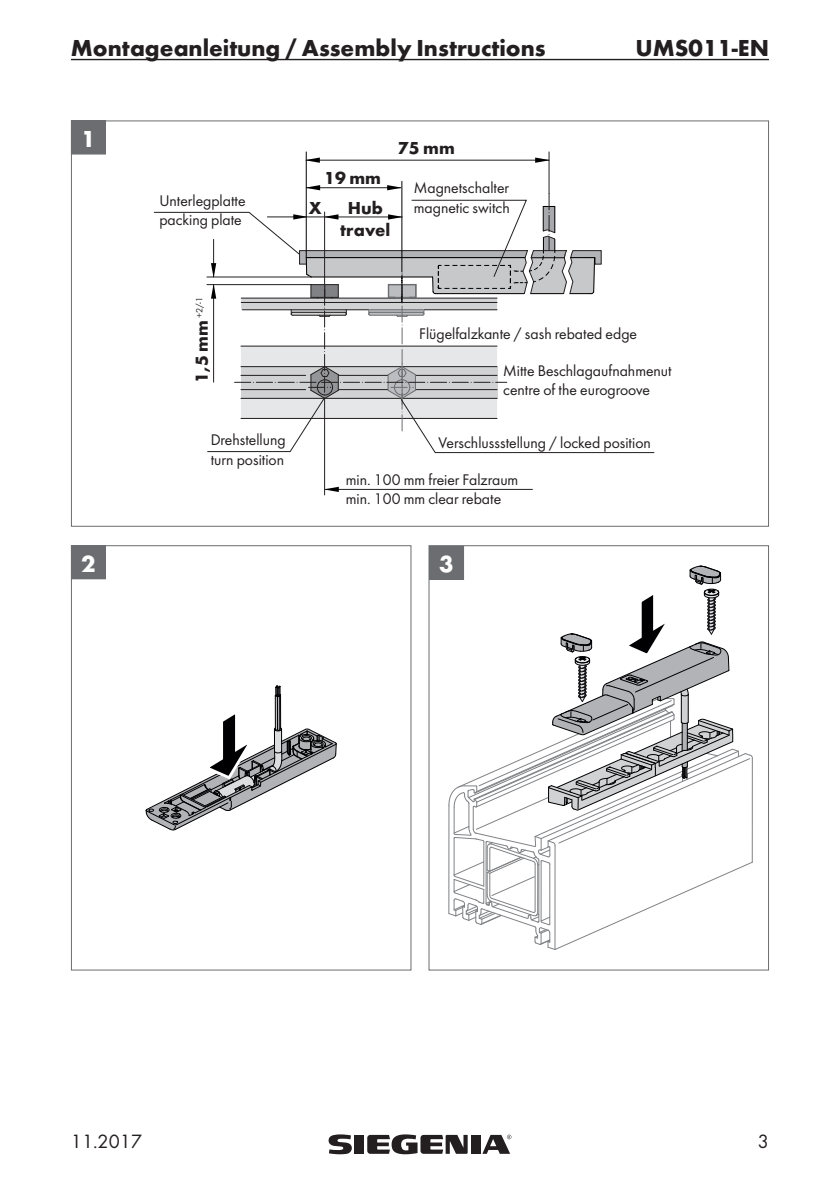
<style>
.page{position:relative;width:840px;height:1191px;background:#fff}
.page>*{position:absolute;margin:0;border:0;box-sizing:border-box;transform-origin:0 0}
.t1{font:700 24px "Futura";color:#231f20}
.t2{font:700 24px "Futura";color:#fff}
.t3{font:20px "Futura Boo";color:#231f20}
.t4{font:700 18px/22px "Futura";color:#231f20;text-align:center}
.t5{font:16px/19.2px "Futura Boo";color:#231f20}
</style>
<div class="page">
<div style="left:71px;top:545px;width:340px;height:425px;border:1px solid #6c6d70"></div>
<svg style="left:145px;top:685px;width:192px;height:146px"></svg>
<div style="left:71px;top:546px;width:34px;height:33px;background:#6c6d70"></div>
<div style="left:71px;top:545px;width:35px;height:34px;border:1px solid #6c6d70"></div>
<svg style="left:448px;top:565px;width:304px;height:385px"></svg>
<div style="left:429px;top:546px;width:34px;height:33px;background:#6c6d70"></div>
<div style="left:429px;top:546px;width:35px;height:34px;border:1px solid #6c6d70"></div>
<hr style="left:306px;top:152px;width:1px;height:106px;background:#000">
<hr style="left:401px;top:181px;width:1px;height:91px;background:#000">
<hr style="left:324px;top:414px;width:1px;height:81px;background:#231f20">
<hr style="left:548px;top:152px;width:1px;height:42px;background:#231f20">
<hr style="left:306px;top:160px;width:242px;height:1px;background:#231f20">
<svg style="left:535px;top:157px;width:13px;height:6px"></svg>
<svg style="left:306px;top:157px;width:14px;height:6px"></svg>
<hr style="left:325px;top:489px;width:207px;height:1px;background:#231f20">
<svg style="left:325px;top:487px;width:13px;height:5px"></svg>
<svg style="left:153px;top:185px;width:501px;height:268px"></svg>
<div style="left:71px;top:121px;width:34px;height:33px;background:#6c6d70"></div>
<div style="left:71px;top:120px;width:35px;height:34px;border:1px solid #6c6d70"></div>
<hr style="left:71px;top:59px;width:697px;height:1px;background:#231f20">
<svg style="left:351px;top:1134px;width:159px;height:20px"></svg>
<div style="left:354px;top:1134px;width:10px;height:19px;background:#231f20"></div>
<svg style="left:328px;top:1134px;width:23px;height:20px"></svg>
<div style="left:470px;top:1134px;width:10px;height:19px;background:#231f20"></div>
<svg style="left:367px;top:1134px;width:100px;height:20px"></svg>
<svg style="left:482px;top:1134px;width:29px;height:19px"></svg>
<h1 class="t1" style="left:71px;top:33px;width:476px">Montageanleitung / Assembly Instructions</h1>
<h1 class="t1" style="left:635px;top:33px;width:135px">UMS011-EN</h1>
<h1 class="t2" style="left:81px;top:124px;width:16px">1</h1>
<p class="t5" style="left:159px;top:191px;width:88px">Unterlegplatte packing plate</p>
<p class="t4" style="left:324px;top:166px;width:58px">19 mm</p>
<p class="t4" style="left:309px;top:196px;width:14px">X</p>
<p class="t4" style="left:340px;top:196px;width:51px">Hub travel</p>
<p class="t4" style="left:398px;top:137px;width:58px">75 mm</p>
<p class="t5" style="left:413px;top:178px;width:97px">Magnetschalter magnetic switch</p>
<p class="t4" style="left:190px;top:382px;width:87px;rotate:-90deg">1,5 mm <sup>+2/-1</sup></p>
<p class="t5" style="left:210px;top:430px;width:76px">Drehstellung turn position</p>
<p class="t5" style="left:419px;top:324px;width:219px">Flügelfalzkante / sash rebated edge</p>
<p class="t5" style="left:503px;top:361px;width:170px">Mitte Beschlagaufnahmenut centre of the eurogroove</p>
<p class="t5" style="left:438px;top:432px;width:214px">Verschlussstellung / locked position</p>
<p class="t5" style="left:345px;top:470px;width:174px">min. 100 mm freier Falzraum min. 100 mm clear rebate</p>
<h1 class="t2" style="left:81px;top:549px;width:16px">2</h1>
<h1 class="t2" style="left:439px;top:549px;width:16px">3</h1>
<p class="t3" style="left:71px;top:1129px;width:72px">11.2017</p>
<p class="t3" style="left:757px;top:1129px;width:13px">3</p>
</div>
